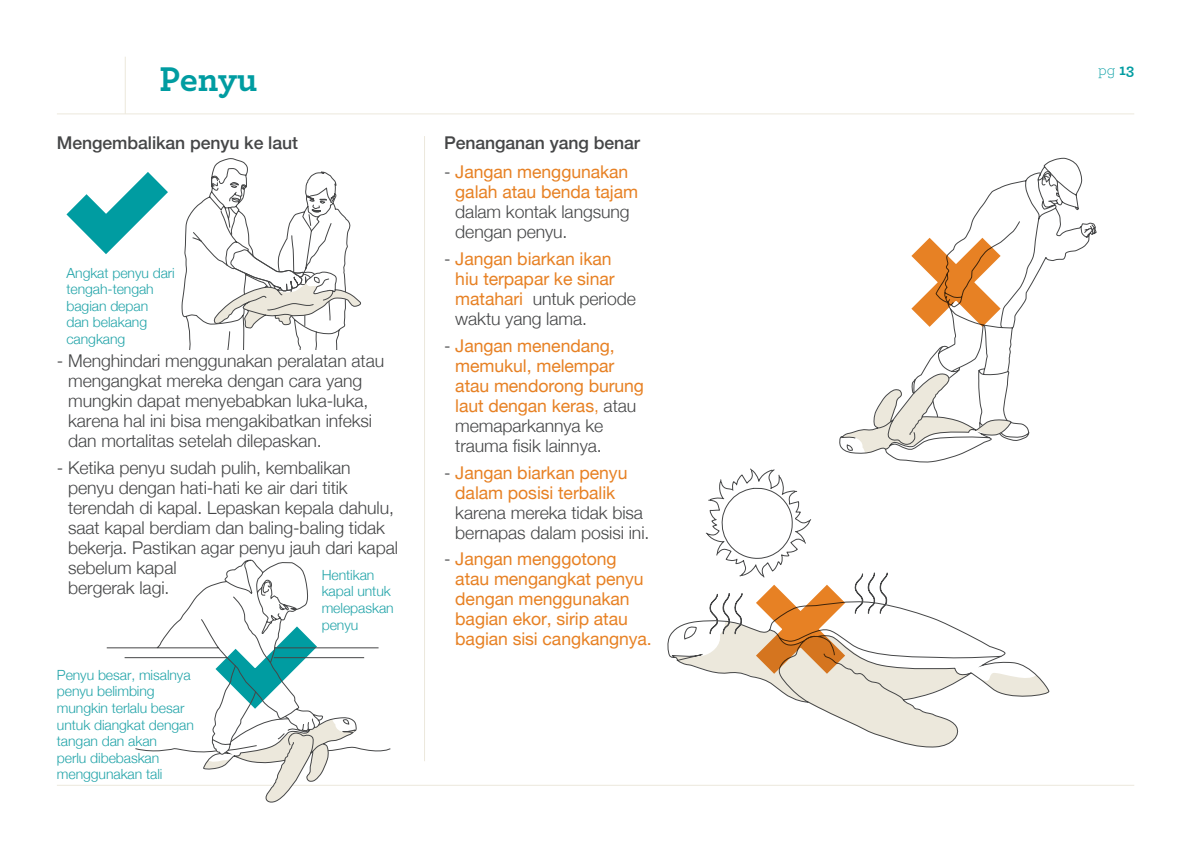
<style>
.page{position:relative;width:1191px;height:842px;background:#fff}
.page>*{position:absolute;margin:0;border:0;box-sizing:border-box;transform-origin:0 0}
._1_header{font:700 36px "Archer";letter-spacing:-.005em;color:#009ca1}
.body_text{font:300 17.6px/20px "Helvetica Neue LT Std";letter-spacing:-.005em;color:#454647}
.body_text-2{font:17.6px/20px "Helvetica Neue LT Std";letter-spacing:-.005em;color:#e78124}
.body_header{font:500 17.6px "Helvetica Neue LT Std";letter-spacing:-.005em;color:#454647}
._1_header-2{font:300 16px "Archer";color:#009ca1}
.t1{font:300 14px/16.6px "Helvetica Neue LT Std";letter-spacing:-.005em;color:#22a4a9}
.s1{font-weight:700}
.s2{font-weight:300;color:#454647}
.s3{font-weight:300}
.s4{font-weight:400;color:#e78124}
</style>
<div class="page">
<svg style="left:181px;top:158px;width:180px;height:192px"></svg>
<hr style="left:57px;top:113px;width:1077px;height:1px;background:#ece8dc">
<hr style="left:57px;top:785px;width:1077px;height:1px;background:#ece8dc">
<hr style="left:424px;top:136px;width:1px;height:625px;background:#ece8dc">
<svg style="left:66px;top:172px;width:102px;height:82px"></svg>
<svg style="left:922px;top:158px;width:174px;height:214px"></svg>
<svg style="left:911px;top:236px;width:91px;height:93px"></svg>
<hr style="left:125px;top:57px;width:1px;height:57px;background:#ece8dc">
<svg style="left:106px;top:559px;width:202px;height:100px"></svg>
<svg style="left:134px;top:621px;width:257px;height:182px"></svg>
<svg style="left:672px;top:372px;width:378px;height:376px"></svg>
<p class="_1_header" style="left:159px;top:51px;width:100px">Penyu</p>
<p class="_1_header-2" style="left:1098px;top:59px;width:37px">pg <span class="s1">13</span></p>
<p class="body_header" style="left:57px;top:132px;width:242px">Mengembalikan penyu ke laut</p>
<p class="t1" style="left:66px;top:264px;width:110px">Angkat penyu dari tengah-tengah bagian depan<br>dan belakang cangkang</p>
<p class="body_text" style="left:68px;top:351px;width:317px;text-indent:-11px">- Menghindari menggunakan peralatan atau mengangkat mereka dengan cara yang mungkin dapat menyebabkan luka-luka, karena hal ini bisa mengakibatkan infeksi dan mortalitas setelah dilepaskan.</p>
<p class="body_text" style="left:68px;top:458px;width:331px;text-indent:-11px">- Ketika penyu sudah pulih, kembalikan penyu dengan hati-hati ke air dari titik terendah di kapal. Lepaskan kepala dahulu, saat kapal berdiam dan baling-baling tidak bekerja. Pastikan agar penyu jauh dari kapal sebelum kapal<br>bergerak lagi.</p>
<p class="t1" style="left:322px;top:566px;width:73px">Hentikan kapal untuk melepaskan penyu</p>
<p class="t1" style="left:57px;top:666px;width:139px">Penyu besar, misalnya penyu belimbing mungkin terlalu besar untuk diangkat dengan tangan dan akan<br>perlu dibebaskan menggunakan tali</p>
<p class="body_header" style="left:444px;top:132px;width:197px">Penanganan yang benar</p>
<p class="body_text-2" style="left:455px;top:162px;width:184px;text-indent:-11px"><span class="s2">-</span> Jangan menggunakan galah atau benda tajam <span class="s2">dalam kontak langsung dengan penyu.</span></p>
<p class="body_text-2" style="left:455px;top:248px;width:182px;text-indent:-11px"><span class="s2">-</span> Jangan biarkan ikan hiu terpapar ke sinar matahari <span class="s2">untuk periode waktu yang lama.</span></p>
<p class="body_text-2" style="left:455px;top:335px;width:190px;text-indent:-11px"><span class="s2">-</span> Jangan menendang, memukul, melempar atau mendorong burung laut dengan keras<span class="s3">,</span> <span class="s2">atau memaparkannya ke trauma fisik lainnya.</span></p>
<p class="body_text" style="left:455px;top:462px;width:196px;text-indent:-11px">- <span class="s4">Jangan biarkan penyu dalam posisi terbalik </span>karena mereka tidak bisa bernapas dalam posisi ini.</p>
<p class="body_text-2" style="left:455px;top:549px;width:198px;text-indent:-11px"><span class="s2">-</span> Jangan menggotong atau mengangkat penyu dengan menggunakan bagian ekor, sirip atau bagian sisi cangkangnya.</p>
</div>
